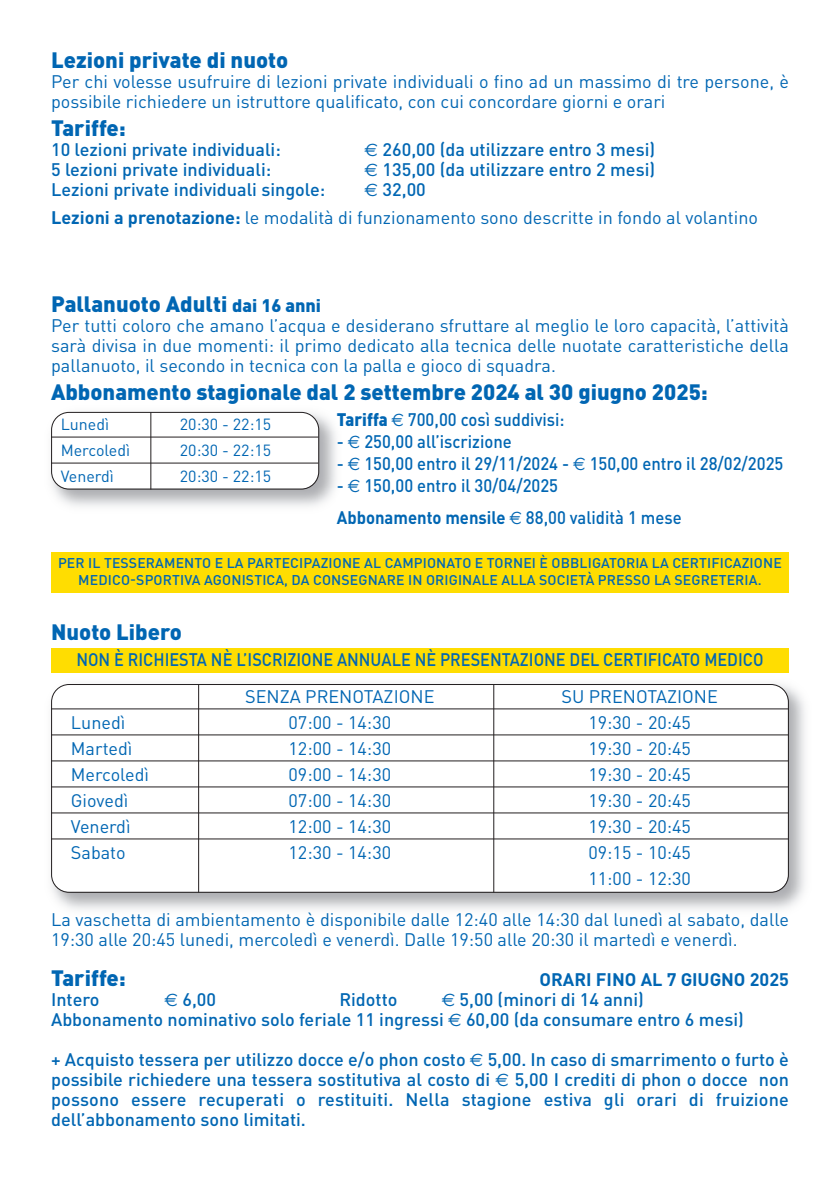
<style>
.page{position:relative;width:840px;height:1191px;background:#fff}
.page>*{position:absolute;margin:0;border:0;box-sizing:border-box;transform-origin:0 0}
.t1{font:900 22px "DINOT";color:#0166b3}
.t2{font:18px/20px "DINOT";color:#0166b3}
.t3{font:500 18px/20px "DINOT";color:#0166b3}
.t4{font:500 18px/32px "DINOT";color:#0166b3;scale:.92 1}
.t5{font:500 18px "DINOT";color:#0166b3;scale:.9 1}
.t6{font:700 18px "DINOT";color:#0166b3}
.t7{font:16px "DINOT";color:#0166b3}
.t8{font:500 14px/16.8px "DINOT";letter-spacing:.01em;color:#0166b3;text-align:center}
.s1{font-family:"Euro Sans";font-weight:400}
.s2{font-family:"Euro Sans"}
.s3{font-weight:500}
.s4{font-weight:700}
.s5{font-size:18px}
.s6{font-weight:900}
</style>
<div class="page">
<img style="left:51px;top:411px;width:285px;height:96px">
<svg style="left:52px;top:413px;width:266px;height:75px"></svg>
<div style="left:51px;top:412px;width:268px;height:77px;border:2px solid #231f20;border-radius:18px"></div>
<hr style="left:51px;top:436px;width:267px;height:1px;background:#231f20">
<hr style="left:51px;top:462px;width:267px;height:1px;background:#231f20">
<hr style="left:150px;top:412px;width:1px;height:77px;background:#231f20">
<div style="left:51px;top:553px;width:737px;height:40px;background:#ffdd01"></div>
<img style="left:51px;top:684px;width:754px;height:226px">
<svg style="left:52px;top:685px;width:735px;height:206px"></svg>
<div style="left:51px;top:684px;width:737px;height:208px;border:2px solid #231f20;border-radius:18px"></div>
<hr style="left:51px;top:708px;width:736px;height:1px;background:#231f20">
<hr style="left:51px;top:734px;width:736px;height:1px;background:#231f20">
<hr style="left:51px;top:760px;width:736px;height:1px;background:#231f20">
<hr style="left:51px;top:786px;width:736px;height:1px;background:#231f20">
<hr style="left:51px;top:812px;width:736px;height:1px;background:#231f20">
<hr style="left:51px;top:838px;width:736px;height:1px;background:#231f20">
<hr style="left:198px;top:684px;width:1px;height:208px;background:#231f20">
<hr style="left:493px;top:684px;width:1px;height:208px;background:#231f20">
<div style="left:51px;top:648px;width:737px;height:24px;background:#ffdd01"></div>
<p class="t1" style="left:51px;top:52px;width:238px">Lezioni private di nuoto</p>
<p class="t2" style="left:51px;top:73px;width:739px">Per chi volesse usufruire di lezioni private individuali o fino ad un massimo di tre persone, è possibile richiedere un istruttore qualificato, con cui concordare giorni e orari</p>
<p class="t1" style="left:51px;top:120px;width:76px">Tariffe:</p>
<p class="t3" style="left:51px;top:141px;width:231px">10 lezioni private individuali:</p>
<p class="t3" style="left:364px;top:141px;width:292px"><span class="s1">€</span> 260,00 (da utilizzare entro 3 mesi)</p>
<p class="t3" style="left:51px;top:161px;width:221px">5 lezioni private individuali:</p>
<p class="t3" style="left:364px;top:161px;width:292px"><span class="s1">€</span> 135,00 (da utilizzare entro 2 mesi)</p>
<p class="t3" style="left:51px;top:181px;width:275px">Lezioni private individuali singole:</p>
<p class="t2" style="left:51px;top:177px;width:708px;line-height:28px;text-indent:313px"><span class="s2">€</span> <span class="s3">32,00<br></span><span class="s4">Lezioni a prenotazione:</span> le modalità di funzionamento sono descritte in fondo al volantino</p>
<p class="t1" style="left:51px;top:296px;width:271px">Pallanuoto Adulti <span class="s5">dai 16 anni</span></p>
<p class="t2" style="left:51px;top:317px;width:739px;text-align:justify">Per tutti coloro che amano l’acqua e desiderano sfruttare al meglio le loro capacità, l’attività sarà divisa in due momenti: il primo dedicato alla tecnica delle nuotate caratteristiche della pallanuoto, il secondo in tecnica con la palla e gioco di squadra.</p>
<p class="t1" style="left:51px;top:384px;width:658px">Abbonamento stagionale dal 2 settembre 2024 al 30 giugno 2025:</p>
<p class="t7" style="left:61px;top:419px;width:50px">Lunedì</p>
<p class="t7" style="left:180px;top:419px;width:93px">20:30 - 22:15</p>
<p class="t7" style="left:61px;top:445px;width:71px">Mercoledì</p>
<p class="t7" style="left:180px;top:445px;width:93px">20:30 - 22:15</p>
<p class="t7" style="left:61px;top:471px;width:55px">Venerdì</p>
<p class="t7" style="left:180px;top:471px;width:93px">20:30 - 22:15</p>
<p class="t4" style="left:336px;top:405px;width:249px"><span class="s6">Tariffa</span> <span class="s1">€</span> 700,00 così suddivisi:</p>
<p class="t4" style="left:336px;top:427px;width:192px">- <span class="s1">€</span> 250,00 all’iscrizione</p>
<p class="t4" style="left:336px;top:449px;width:486px">- <span class="s1">€</span> 150,00 entro il 29/11/2024 - <span class="s1">€</span> 150,00 entro il 28/02/2025</p>
<p class="t4" style="left:336px;top:471px;width:376px">- <span class="s1">€</span> 150,00 entro il 30/04/2025<br><span class="s4">Abbonamento mensile</span> <span class="s1">€</span> 88,00 validità 1 mese</p>
<p class="t8" style="left:58px;top:556px;width:724px">PER IL TESSERAMENTO E LA PARTECIPAZIONE AL CAMPIONATO E TORNEI È OBBLIGATORIA LA CERTIFICAZIONE<br>MEDICO-SPORTIVA AGONISTICA, DA CONSEGNARE IN ORIGINALE ALLA SOCIETÀ PRESSO LA SEGRETERIA.</p>
<p class="t1" style="left:51px;top:624px;width:132px">Nuoto Libero</p>
<p class="t5" style="left:76px;top:653px;width:764px">NON È RICHIESTA NÈ L’ISCRIZIONE ANNUALE NÈ PRESENTAZIONE DEL CERTIFICATO MEDICO</p>
<p class="t2" style="left:245px;top:688px;width:191px">SENZA PRENOTAZIONE</p>
<p class="t2" style="left:561px;top:688px;width:158px">SU PRENOTAZIONE</p>
<p class="t2" style="left:71px;top:714px;width:56px">Lunedì</p>
<p class="t2" style="left:288px;top:714px;width:104px">07:00 - 14:30</p>
<p class="t2" style="left:588px;top:714px;width:104px">19:30 - 20:45</p>
<p class="t2" style="left:71px;top:740px;width:63px">Martedì</p>
<p class="t2" style="left:288px;top:740px;width:104px">12:00 - 14:30</p>
<p class="t2" style="left:588px;top:740px;width:104px">19:30 - 20:45</p>
<p class="t2" style="left:71px;top:766px;width:80px">Mercoledì</p>
<p class="t2" style="left:288px;top:766px;width:104px">09:00 - 14:30</p>
<p class="t2" style="left:588px;top:766px;width:104px">19:30 - 20:45</p>
<p class="t2" style="left:71px;top:792px;width:59px">Giovedì</p>
<p class="t2" style="left:288px;top:792px;width:104px">07:00 - 14:30</p>
<p class="t2" style="left:588px;top:792px;width:104px">19:30 - 20:45</p>
<p class="t2" style="left:71px;top:818px;width:61px">Venerdì</p>
<p class="t2" style="left:288px;top:818px;width:104px">12:00 - 14:30</p>
<p class="t2" style="left:588px;top:818px;width:104px">19:30 - 20:45</p>
<p class="t2" style="left:71px;top:844px;width:56px">Sabato</p>
<p class="t2" style="left:288px;top:844px;width:104px">12:30 - 14:30</p>
<p class="t2" style="left:588px;top:841px;width:104px;line-height:26px">09:15 - 10:45<br>11:00 - 12:30</p>
<p class="t2" style="left:51px;top:911px;width:739px">La vaschetta di ambientamento è disponibile dalle 12:40 alle 14:30 dal lunedì al sabato, dalle<br>19:30 alle 20:45 lunedi, mercoledì e venerdì. Dalle 19:50 alle 20:30 il martedì e venerdì.</p>
<p class="t1" style="left:51px;top:970px;width:76px">Tariffe:</p>
<p class="t6" style="left:539px;top:973px;width:251px">ORARI FINO AL 7 GIUGNO 2025</p>
<p class="t3" style="left:51px;top:991px;width:50px">Intero</p>
<p class="t3" style="left:164px;top:991px;width:53px"><span class="s1">€</span> 6,00</p>
<p class="t3" style="left:339px;top:991px;width:60px">Ridotto</p>
<p class="t3" style="left:51px;top:991px;width:694px;text-indent:390px"><span class="s1">€</span> 5,00 (minori di 14 anni)<br>Abbonamento nominativo solo feriale 11 ingressi <span class="s1">€</span> 60,00 (da consumare entro 6 mesi)</p>
<p class="t3" style="left:51px;top:1051px;width:739px;text-align:justify">+ Acquisto tessera per utilizzo docce e/o phon costo <span class="s1">€</span> 5,00. In caso di smarrimento o furto è possibile richiedere una tessera sostitutiva al costo di <span class="s1">€</span> 5,00 I crediti di phon o docce non possono essere recuperati o restituiti. Nella stagione estiva gli orari di fruizione dell’abbonamento sono limitati.</p>
</div>
